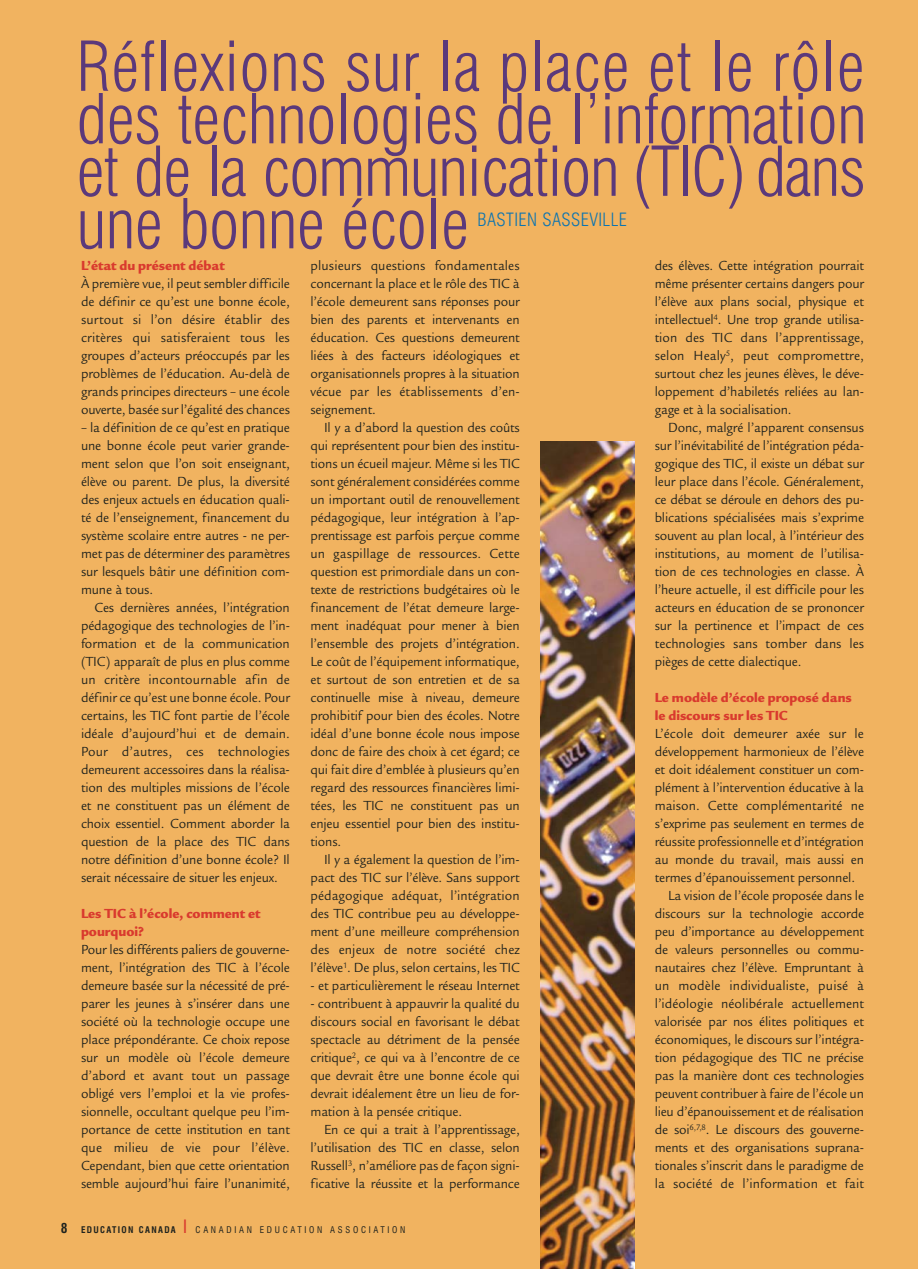
<style>
.page{position:relative;width:918px;height:1269px;background:#f1b360}
.page>*{position:absolute;margin:0;border:0;box-sizing:border-box;transform-origin:0 0}
.t1{font:300 condensed 67.5px/52.5px "Swiss 721 BT";letter-spacing:-.015em;color:#5b397b;text-align:justify}
.t2{font:300 condensed 18px "Swiss 721 BT";letter-spacing:.025em;color:#0c74b0}
.t3{font:14.25px/18px "Legacy San ITC";letter-spacing:-.01em;color:#20231e;text-align:justify;scale:.94 1}
.t4{font:14.25px/18px "Legacy San ITC Ultr";color:#d93a2e;scale:.94 1}
.t5{font:14.25px "Legacy San ITC";letter-spacing:.01em;color:#20231e;scale:.94 1}
.t6{font:condensed 9px "Swiss 721 BT";letter-spacing:.3em;color:#20231e}
.s1{font-weight:700;font-size:13.5px}
.s2{font-weight:700}
.s3{font-size:18px;color:#d93a2e}
</style>
<div class="page">
<img style="left:540px;top:441px;width:94px;height:828px">
<h1 class="t1" style="left:76px;top:48px;width:792px">Réflexions sur la place et le rôle des technologies de l’information et de la communication (TIC) dans une bonne école</h1>
<p class="t2" style="left:478px;top:213px;width:151px">BASTIEN SASSEVILLE</p>
<p class="t3" style="left:311px;top:258px;width:224px">plusieurs questions fondamentales concernant la place et le rôle des TIC à l’école demeurent sans réponses pour bien des parents et intervenants en éducation. Ces questions demeurent liées à des facteurs idéologiques et organisationnels propres à la situation vécue par les établissements d’en&shy;seignement.</p>
<p class="t3" style="left:311px;top:420px;width:224px;text-indent:13px">Il y a d’abord la question des coûts qui représentent pour bien des institu&shy;tions un écueil majeur. Même si les TIC sont généralement considérées comme un important outil de renouvellement pédagogique, leur intégration à l’ap&shy;prentissage est parfois perçue comme un gaspillage de ressources. Cette question est primordiale dans un con&shy;texte de restrictions budgétaires où le financement de l’état demeure large&shy;ment inadéquat pour mener à bien l’ensemble des projets d’intégration.<br>Le coût de l’équipement informatique, et surtout de son entretien et de sa continuelle mise à niveau, demeure prohibitif pour bien des écoles. Notre idéal d’une bonne école nous impose donc de faire des choix à cet égard; ce qui fait dire d’emblée à plusieurs qu’en regard des ressources financières limi&shy;tées, les TIC ne constituent pas un enjeu essentiel pour bien des institu&shy;tions.</p>
<p class="t3" style="left:311px;top:852px;width:224px;text-indent:13px">Il y a également la question de l’im&shy;pact des TIC sur l’élève. Sans support pédagogique adéquat, l’intégration des TIC contribue peu au développe&shy;ment d’une meilleure compréhension des enjeux de notre société chez l’élève<sup>1</sup>. De plus, selon certains, les TIC</p>
<p class="t3" style="left:311px;top:978px;width:224px">- et particulièrement le réseau Internet</p>
<p class="t3" style="left:311px;top:996px;width:224px">- contribuent à appauvrir la qualité du discours social en favorisant le débat spectacle au détriment de la pensée critique<sup>2</sup>, ce qui va à l’encontre de ce que devrait être une bonne école qui devrait idéalement être un lieu de for&shy;mation à la pensée critique.</p>
<p class="t3" style="left:310px;top:1122px;width:224px;text-indent:14px">En ce qui a trait à l’apprentissage, l’utilisation des TIC en classe, selon Russell<sup>3</sup>, n’améliore pas de façon signi&shy;ficative la réussite et la performance</p>
<p class="t4" style="left:81px;top:258px;width:154px">L’état du présent débat</p>
<p class="t3" style="left:81px;top:276px;width:224px">À première vue, il peut sembler difficile de définir ce qu’est une bonne école, surtout si l’on désire établir des critères qui satisferaient tous les groupes d’acteurs préoccupés par les problèmes de l’éducation. Au-delà de grands principes directeurs – une école ouverte, basée sur l’égalité des chances</p>
<p class="t3" style="left:81px;top:420px;width:224px">– la définition de ce qu’est en pratique une bonne école peut varier grande&shy;ment selon que l’on soit enseignant, élève ou parent. De plus, la diversité des enjeux actuels en éducation quali&shy;té de l’enseignement, financement du système scolaire entre autres - ne per&shy;met pas de déterminer des paramètres sur lesquels bâtir une définition com&shy;mune à tous.</p>
<p class="t3" style="left:81px;top:600px;width:224px;text-indent:14px">Ces dernières années, l’intégration pédagogique des technologies de l’in&shy;formation et de la communication (TIC) apparaît de plus en plus comme un critère incontournable afin de définir ce qu’est une bonne école. Pour certains, les TIC font partie de l’école idéale d’aujourd’hui et de demain.<br>Pour d’autres, ces technologies demeurent accessoires dans la réalisa&shy;tion des multiples missions de l’école et ne constituent pas un élément de choix essentiel. Comment aborder la question de la place des TIC dans notre définition d’une bonne école? Il serait nécessaire de situer les enjeux.</p>
<p class="t4" style="left:81px;top:906px;width:193px">Les TIC à l’école, comment et pourquoi?</p>
<p class="t3" style="left:81px;top:942px;width:224px">Pour les différents paliers de gouverne&shy;ment, l’intégration des TIC à l’école demeure basée sur la nécessité de pré&shy;parer les jeunes à s’insérer dans une société où la technologie occupe une place prépondérante. Ce choix repose sur un modèle où l’école demeure d’abord et avant tout un passage obligé vers l’emploi et la vie profes&shy;sionnelle, occultant quelque peu l’im&shy;portance de cette institution en tant que milieu de vie pour l’élève.<br>Cependant, bien que cette orientation semble aujourd’hui faire l’unanimité,</p>
<p class="t6" style="left:61px;top:1227px;width:346px"><span class="s1">8</span> <span class="s2">EDUCATION CANADA</span> <span class="s3">I</span> CANADIAN EDUCATION ASSOCIATION</p>
<p class="t3" style="left:655px;top:258px;width:224px">des élèves. Cette intégration pourrait même présenter certains dangers pour l’élève aux plans social, physique et intellectuel<sup>4</sup>. Une trop grande utilisa&shy;tion des TIC dans l’apprentissage, selon Healy<sup>5</sup>, peut compromettre, surtout chez les jeunes élèves, le déve&shy;loppement d’habiletés reliées au lan&shy;gage et à la socialisation.</p>
<p class="t3" style="left:655px;top:420px;width:224px;text-indent:14px">Donc, malgré l’apparent consensus sur l’inévitabilité de l’intégration péda&shy;gogique des TIC, il existe un débat sur leur place dans l’école. Généralement, ce débat se déroule en dehors des pu&shy;blications spécialisées mais s’exprime souvent au plan local, à l’intérieur des institutions, au moment de l’utilisa&shy;tion de ces technologies en classe. À l’heure actuelle, il est difficile pour les acteurs en éducation de se prononcer sur la pertinence et l’impact de ces technologies sans tomber dans les pièges de cette dialectique.</p>
<p class="t4" style="left:655px;top:690px;width:211px">Le modèle d’école proposé dans le discours sur les TIC</p>
<p class="t5" style="left:655px;top:728px;width:224px">L’école doit demeurer axée sur le</p>
<p class="t3" style="left:655px;top:744px;width:224px">développement harmonieux de l’élève</p>
<p class="t3" style="left:655px;top:762px;width:224px">et doit idéalement constituer un com-</p>
<p class="t3" style="left:655px;top:780px;width:224px">plément à l’intervention éducative à la</p>
<p class="t3" style="left:655px;top:798px;width:224px">maison. Cette complémentarité ne</p>
<p class="t3" style="left:655px;top:816px;width:224px">s’exprime pas seulement en termes de</p>
<p class="t3" style="left:655px;top:834px;width:224px">réussite professionnelle et d’intégration</p>
<p class="t3" style="left:655px;top:852px;width:224px">au monde du travail, mais aussi en</p>
<p class="t3" style="left:655px;top:870px;width:215px">termes d’épanouissement personnel.</p>
<p class="t3" style="left:668px;top:888px;width:210px">La vision de l’école proposée dans le</p>
<p class="t3" style="left:655px;top:906px;width:224px">discours sur la technologie accorde</p>
<p class="t3" style="left:655px;top:924px;width:224px">peu d’importance au développement</p>
<p class="t3" style="left:655px;top:942px;width:224px">de valeurs personnelles ou commu-</p>
<p class="t3" style="left:655px;top:960px;width:224px">nautaires chez l’élève. Empruntant à</p>
<p class="t5" style="left:655px;top:980px;width:224px">un modèle individualiste, puisé à</p>
<p class="t3" style="left:655px;top:996px;width:224px">l’idéologie néolibérale actuellement</p>
<p class="t3" style="left:655px;top:1014px;width:224px">valorisée par nos élites politiques et</p>
<p class="t3" style="left:655px;top:1032px;width:224px">économiques, le discours sur l’intégra-</p>
<p class="t3" style="left:655px;top:1050px;width:224px">tion pédagogique des TIC ne précise</p>
<p class="t3" style="left:655px;top:1068px;width:224px">pas la manière dont ces technologies</p>
<p class="t3" style="left:655px;top:1086px;width:224px">peuvent contribuer à faire de l’école un</p>
<p class="t3" style="left:655px;top:1104px;width:224px">lieu d’épanouissement et de réalisation</p>
<p class="t3" style="left:655px;top:1122px;width:224px">de soi<sup>6,7,8</sup>. Le discours des gouverne-</p>
<p class="t3" style="left:655px;top:1140px;width:224px">ments et des organisations suprana-</p>
<p class="t3" style="left:655px;top:1158px;width:224px">tionales s’inscrit dans le paradigme de</p>
<p class="t5" style="left:655px;top:1178px;width:224px">la société de l’information et fait</p>
</div>
